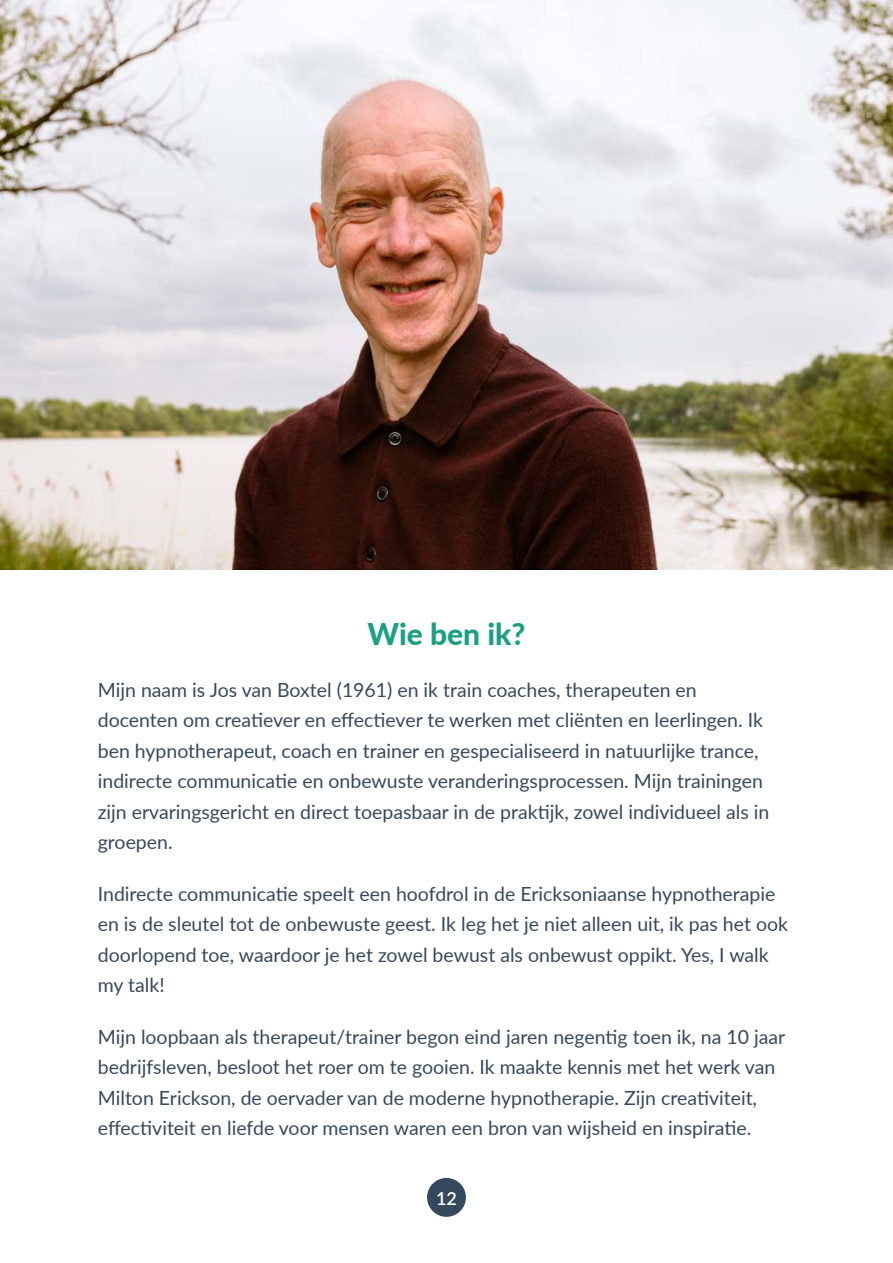
<style>
.page{position:relative;width:893px;height:1263px;background:#fff}
.page>*{position:absolute;margin:0;border:0;box-sizing:border-box;transform-origin:0 0}
.t1{font:800 30px "Lato";color:#1ca083}
.t2{font:19.5px/30.5px "Lato";color:#35495e}
.t3{font:600 18px "Lato";color:#fff}
</style>
<div class="page">
<div style="left:427px;top:1178px;width:39px;height:39px;background:#35495e;border-radius:50%"></div>
<img style="left:0;top:0;width:893px;height:570px">
<h1 class="t1" style="left:367px;top:612px;width:159px">Wie ben ik?</h1>
<p class="t2" style="left:98px;top:674px;width:673px">Mijn naam is Jos van Boxtel (1961) en ik train coaches, therapeuten en docenten om creatiever en effectiever te werken met cliënten en leerlingen. Ik ben hypnotherapeut, coach en trainer en gespecialiseerd in natuurlijke trance, indirecte communicatie en onbewuste veranderingsprocessen. Mijn trainingen zijn ervaringsgericht en direct toepasbaar in de praktijk, zowel individueel als in groepen.</p>
<p class="t2" style="left:98px;top:878px;width:692px">Indirecte communicatie speelt een hoofdrol in de Ericksoniaanse hypnotherapie en is de sleutel tot de onbewuste geest. Ik leg het je niet alleen uit, ik pas het ook doorlopend toe, waardoor je het zowel bewust als onbewust oppikt. Yes, I walk my talk!</p>
<p class="t2" style="left:98px;top:1021px;width:689px">Mijn loopbaan als therapeut/trainer begon eind jaren negentig toen ik, na 10 jaar bedrijfsleven, besloot het roer om te gooien. Ik maakte kennis met het werk van Milton Erickson, de oervader van de moderne hypnotherapie. Zijn creativiteit, effectiviteit en liefde voor mensen waren een bron van wijsheid en inspiratie.</p>
<p class="t3" style="left:436px;top:1191px;width:22px">12</p>
</div>
